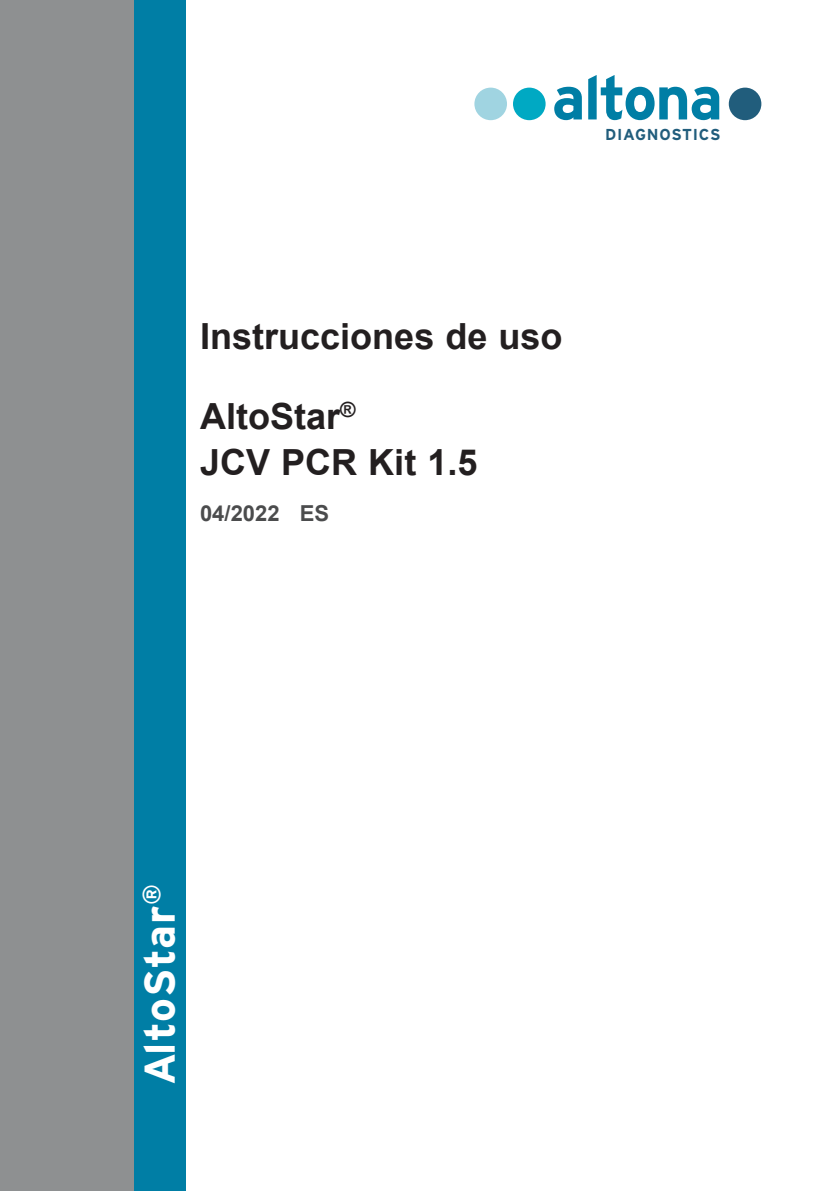
<style>
.page{position:relative;width:840px;height:1191px;background:#fff}
.page>*{position:absolute;margin:0;border:0;box-sizing:border-box;transform-origin:0 0}
.t1{font:700 61px "Interstate";letter-spacing:-.03em;color:#007ea5}
.t2{font:700 43px "Interstate";letter-spacing:.005em;color:#fff}
.Coverpage_handbook_n{font:700 36px "Arial";color:#231f20}
.Coverpage_kitname{font:700 36px "Arial";color:#231f20}
.Coverpage_productlin{font:700 36px "Arial";color:#231f20}
.Coverpage_version_in{font:700 22px "Arial";color:#4b4c4d}
.t3{font:700 15.8px "Interstate";letter-spacing:.04em;color:#215d7c}
</style>
<div class="page">
<div style="left:0;top:0;width:135px;height:1191px;background:#8e9091"></div>
<div style="left:474px;top:88px;width:32px;height:32px;background:#a0d4e1;border-radius:50%"></div>
<div style="left:512px;top:88px;width:33px;height:32px;background:#00a9c3;border-radius:50%"></div>
<div style="left:728px;top:88px;width:33px;height:32px;background:#215d7c;border-radius:50%"></div>
<div style="left:135px;top:0;width:51px;height:1191px;background:#007ea5"></div>
<h1 class="t1" style="left:551px;top:64px;width:173px">altona</h1>
<p class="t3" style="left:604px;top:126px;width:117px">DIAGNOSTICS</p>
<p class="Coverpage_handbook_n" style="left:200px;top:311px;width:364px">Instrucciones de uso</p>
<p class="Coverpage_productlin" style="left:200px;top:391px;width:157px">AltoStar<sup>®</sup></p>
<p class="Coverpage_kitname" style="left:200px;top:437px;width:279px">JCV PCR Kit 1.5</p>
<p class="Coverpage_version_in" style="left:200px;top:497px;width:131px">04/2022 ES</p>
<p class="t2" style="left:135px;top:1085px;width:203px;rotate:-90deg">AltoStar<sup>®</sup></p>
</div>
